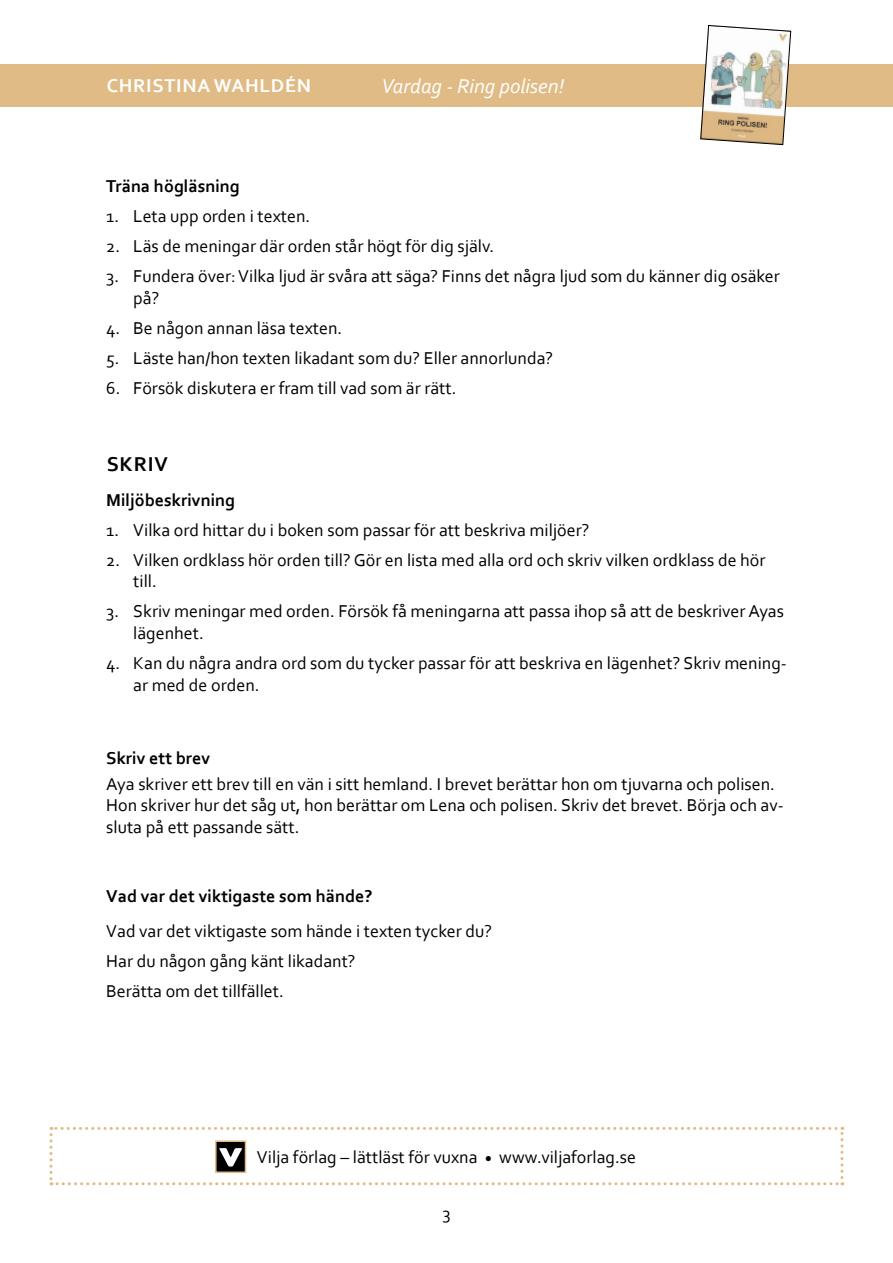
<style>
.page{position:relative;width:893px;height:1263px;background:#fff}
.page>*{position:absolute;margin:0;border:0;box-sizing:border-box;transform-origin:0 0}
.t1{font:italic 21px "Corbel";color:#fff}
.t2{font:700 21px "Corbel";letter-spacing:.04em;color:#000}
.t3{font:700 19.5px "Corbel";letter-spacing:.04em;color:#fff}
.t4{font:18px/21.6px "Corbel";color:#000}
.t5{font:700 18px "Corbel";color:#000}
</style>
<div class="page">
<svg style="left:50px;top:1127px;width:793px;height:58px"></svg>
<div style="left:215px;top:1140px;width:31px;height:33px;border:2px solid #e0bb86"></div>
<div style="left:0;top:64px;width:893px;height:42px;background:#e0bb86"></div>
<svg style="left:700px;top:25px;width:91px;height:120px"></svg>
<p class="t3" style="left:107px;top:74px;width:206px">CHRISTINA WAHLDÉN</p>
<p class="t1" style="left:381px;top:73px;width:184px">Vardag - Ring polisen!</p>
<p class="t5" style="left:106px;top:175px;width:135px">Träna högläsning</p>
<p class="t4" style="left:106px;top:205px;width:205px">1. Leta upp orden i texten.</p>
<p class="t4" style="left:106px;top:235px;width:389px">2. Läs de meningar där orden står högt för dig själv.</p>
<p class="t4" style="left:133px;top:265px;width:648px;text-indent:-27px">3. Fundera över: Vilka ljud är svåra att säga? Finns det några ljud som du känner dig osäker på?</p>
<p class="t4" style="left:106px;top:317px;width:238px">4. Be någon annan läsa texten.</p>
<p class="t4" style="left:106px;top:347px;width:448px">5. Läste han/hon texten likadant som du? Eller annorlunda?</p>
<p class="t4" style="left:106px;top:377px;width:352px">6. Försök diskutera er fram till vad som är rätt.</p>
<p class="t2" style="left:107px;top:451px;width:63px">SKRIV</p>
<p class="t5" style="left:106px;top:488px;width:130px">Miljöbeskrivning</p>
<p class="t4" style="left:106px;top:518px;width:485px">1. Vilka ord hittar du i boken som passar för att beskriva miljöer?</p>
<p class="t4" style="left:133px;top:548px;width:634px;text-indent:-27px">2. Vilken ordklass hör orden till? Gör en lista med alla ord och skriv vilken ordklass de hör till.</p>
<p class="t4" style="left:133px;top:600px;width:652px;text-indent:-27px">3. Skriv meningar med orden. Försök få meningarna att passa ihop så att de beskriver Ayas lägenhet.</p>
<p class="t4" style="left:133px;top:652px;width:655px;text-indent:-27px">4. Kan du några andra ord som du tycker passar för att beskriva en lägenhet? Skriv mening&shy;ar med de orden.</p>
<p class="t5" style="left:106px;top:747px;width:105px">Skriv ett brev</p>
<p class="t4" style="left:106px;top:773px;width:679px">Aya skriver ett brev till en vän i sitt hemland. I brevet berättar hon om tjuvarna och polisen.<br>Hon skriver hur det såg ut, hon berättar om Lena och polisen. Skriv det brevet. Börja och av&shy;sluta på ett passande sätt.</p>
<p class="t5" style="left:106px;top:885px;width:268px">Vad var det viktigaste som hände?</p>
<p class="t4" style="left:106px;top:915px;width:387px;line-height:30.2px">Vad var det viktigaste som hände i texten tycker du?<br>Har du någon gång känt likadant?<br>Berätta om det tillfället.</p>
<p class="t4" style="left:257px;top:1145px;width:381px">Vilja förlag – lättläst för vuxna <sub>•</sub> www.viljaforlag.se</p>
<p class="t4" style="left:442px;top:1202px;width:10px">3</p>
</div>
